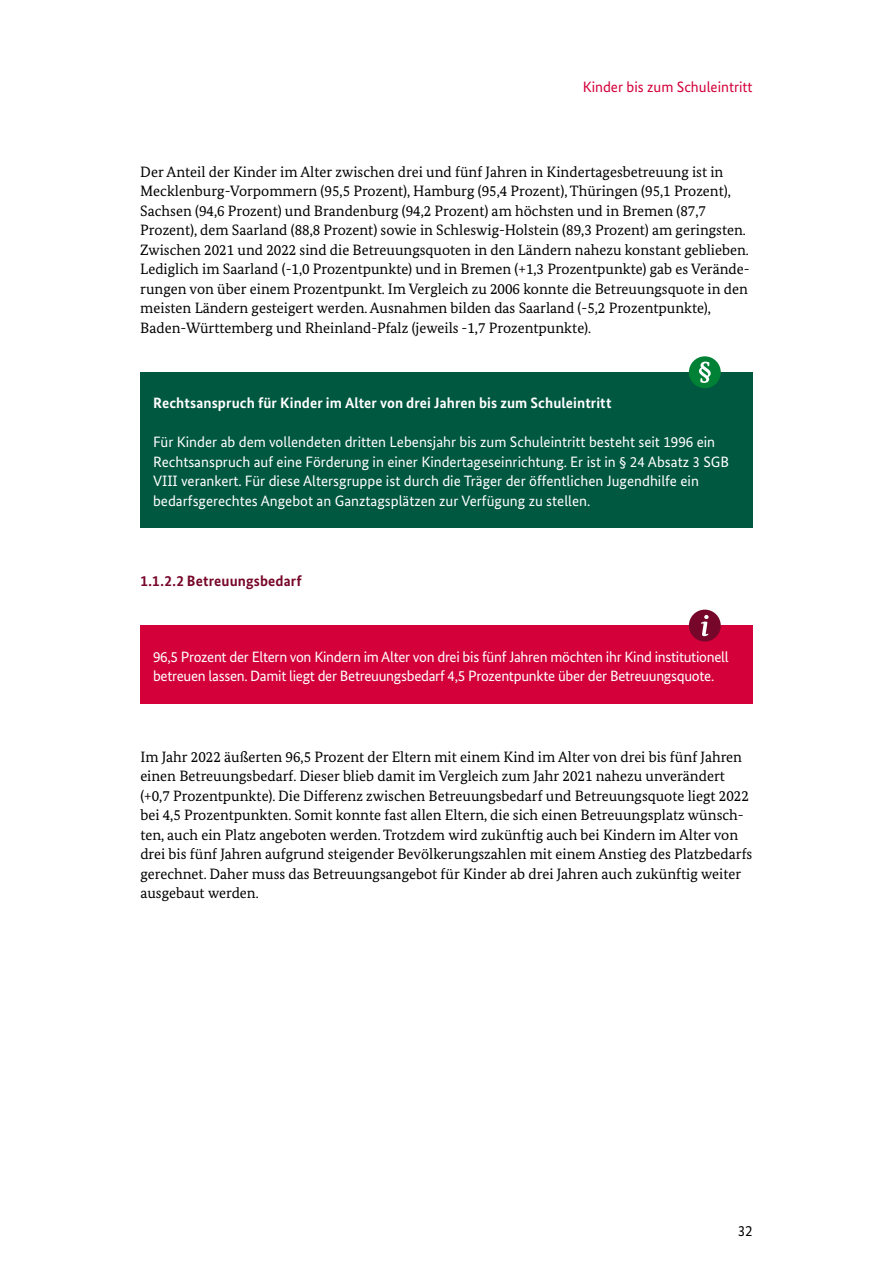
<style>
.page{position:relative;width:893px;height:1263px;background:#fff}
.page>*{position:absolute;margin:0;border:0;box-sizing:border-box;transform-origin:0 0}
.t1{font:15px/19.5px "Bundes Serif";color:#000}
.t2{font:15px/19.5px "Bundes Sans";color:#fff}
.t3{font:15px/19.5px "Bundes Sans";letter-spacing:-.02em;color:#fff}
.t4{font:700 15px "Bundes Sans";letter-spacing:.005em;color:#fff}
.t5{font:15px "Bundes Sans";color:#d3003a}
.t6{font:700 15px "Bundes Sans";letter-spacing:.01em;color:#77072a}
.t7{font:15px "Bundes Sans";color:#000}
</style>
<div class="page">
<div style="left:140px;top:372px;width:613px;height:155px;background:#005840"></div>
<div style="left:140px;top:625px;width:613px;height:79px;background:#d3003a"></div>
<div style="left:689px;top:356px;width:32px;height:32px;background:#008136;border-radius:50%"></div>
<svg style="left:699px;top:362px;width:12px;height:21px"></svg>
<div style="left:689px;top:610px;width:32px;height:31px;background:#77072a;border-radius:50%"></div>
<svg style="left:701px;top:615px;width:8px;height:21px"></svg>
<p class="t5" style="left:583px;top:78px;width:171px">Kinder bis zum Schuleintritt</p>
<p class="t1" style="left:140px;top:162px;width:611px">Der Anteil der Kinder im Alter zwischen drei und fünf Jahren in Kindertagesbetreuung ist in Mecklenburg-Vorpommern (95,5 Prozent), Hamburg (95,4 Prozent), Thüringen (95,1 Prozent), Sachsen (94,6 Prozent) und Brandenburg (94,2 Prozent) am höchsten und in Bremen (87,7<br>Prozent), dem Saarland (88,8 Prozent) sowie in Schleswig-Holstein (89,3 Prozent) am geringsten.<br>Zwischen 2021 und 2022 sind die Betreuungsquoten in den Ländern nahezu konstant geblieben.<br>Lediglich im Saarland (-1,0 Prozentpunkte) und in Bremen (+1,3 Prozentpunkte) gab es Verände&shy;rungen von über einem Prozentpunkt. Im Vergleich zu 2006 konnte die Betreuungsquote in den meisten Ländern gesteigert werden. Ausnahmen bilden das Saarland (-5,2 Prozentpunkte), Baden-Württemberg und Rheinland-Pfalz (jeweils -1,7 Prozentpunkte).</p>
<p class="t4" style="left:153px;top:394px;width:460px">Rechtsanspruch für Kinder im Alter von drei Jahren bis zum Schuleintritt</p>
<p class="t2" style="left:153px;top:432px;width:578px">Für Kinder ab dem vollendeten dritten Lebensjahr bis zum Schuleintritt besteht seit 1996 ein Rechtsanspruch auf eine Förderung in einer Kindertageseinrichtung. Er ist in § 24 Absatz 3 SGB VIII verankert. Für diese Altersgruppe ist durch die Träger der öffentlichen Jugendhilfe ein bedarfsgerechtes Angebot an Ganztagsplätzen zur Verfügung zu stellen.</p>
<h4 class="t6" style="left:140px;top:572px;width:163px">1.1.2.2 Betreuungsbedarf</h4>
<p class="t3" style="left:153px;top:646px;width:577px">96,5 Prozent der Eltern von Kindern im Alter von drei bis fünf Jahren möchten ihr Kind institutionell betreuen lassen. Damit liegt der Betreuungsbedarf 4,5 Prozentpunkte über der Betreuungsquote.</p>
<p class="t1" style="left:140px;top:747px;width:614px">Im Jahr 2022 äußerten 96,5 Prozent der Eltern mit einem Kind im Alter von drei bis fünf Jahren einen Betreuungsbedarf. Dieser blieb damit im Vergleich zum Jahr 2021 nahezu unverändert (+0,7 Prozentpunkte). Die Differenz zwischen Betreuungsbedarf und Betreuungsquote liegt 2022 bei 4,5 Prozentpunkten. Somit konnte fast allen Eltern, die sich einen Betreuungsplatz wünsch&shy;ten, auch ein Platz angeboten werden. Trotzdem wird zukünftig auch bei Kindern im Alter von drei bis fünf Jahren aufgrund steigender Bevölkerungszahlen mit einem Anstieg des Platzbedarfs gerechnet. Daher muss das Betreuungsangebot für Kinder ab drei Jahren auch zukünftig weiter ausgebaut werden.</p>
<p class="t7" style="left:738px;top:1222px;width:16px">32</p>
</div>
